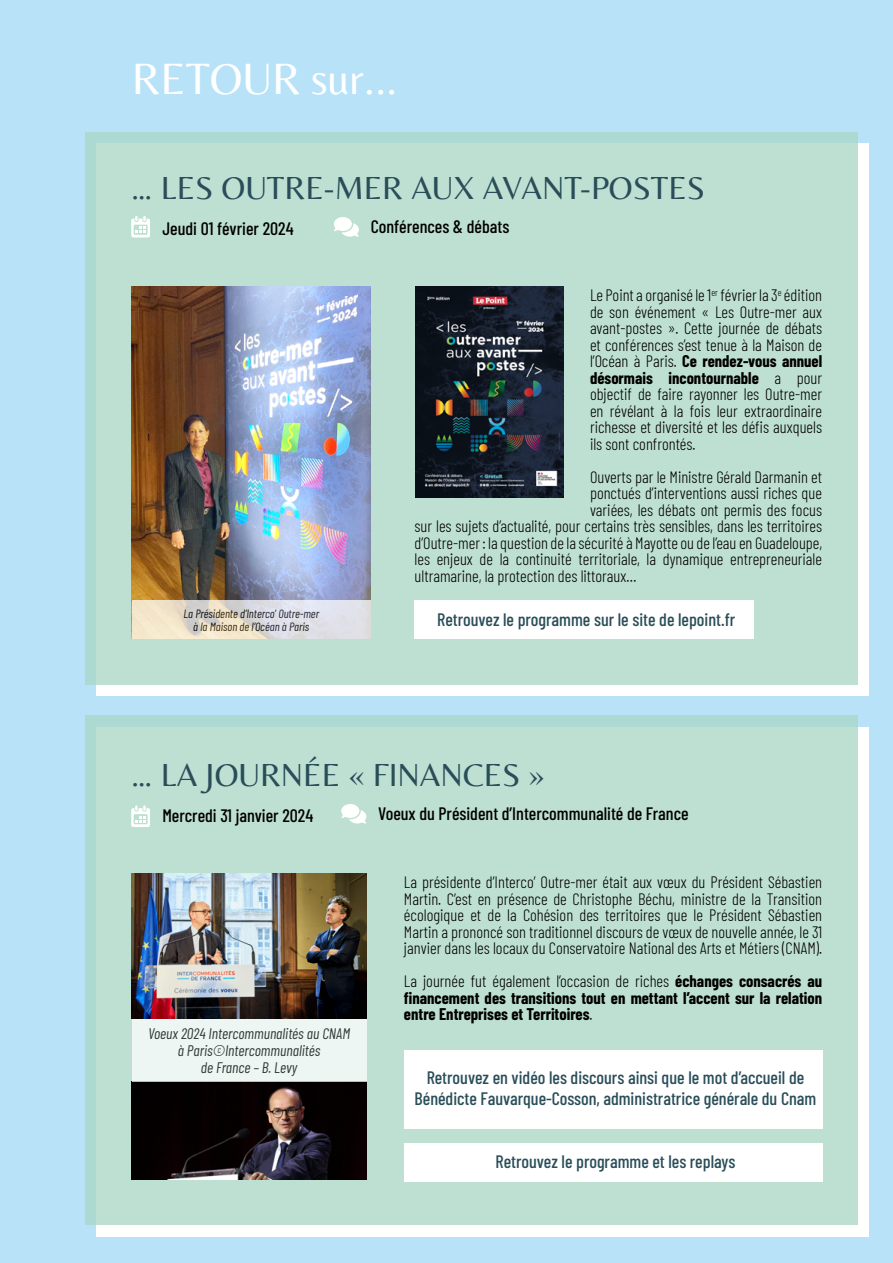
<style>
.page{position:relative;width:893px;height:1263px;background:#b7e2f8}
.page>*{position:absolute;margin:0;border:0;box-sizing:border-box;transform-origin:0 0}
.t1{font:45px "Belleza";color:#fff}
.t2{font:32.85px "Belleza";color:#294d59}
.t3{font:500 18px/21.6px "Barlow Condensed";color:#294d59;text-align:center}
.t4{font:500 18px "Barlow Condensed";color:#000}
.t5{font:300 16.5px/16.5px "Barlow Condensed";color:#000;text-align:justify}
.t6{font:700 16.5px/16.5px "Barlow Condensed";color:#000;text-align:justify}
.t7{font:italic 15.3px/17.2px "Barlow Condensed";color:#000;text-align:center}
.t8{font:italic 12px/13.5px "Barlow Condensed";color:#000;text-align:center}
.s1{font-weight:700}
.s2{font-weight:300}
</style>
<div class="page">
<div style="left:96px;top:143px;width:773px;height:552px;background:#fff"></div>
<div style="left:96px;top:727px;width:773px;height:510px;background:#fff"></div>
<div style="left:85px;top:133px;width:772px;height:552px;background:#bee0d2"></div>
<div style="left:85px;top:715px;width:772px;height:510px;background:#bee0d2"></div>
<svg style="left:131px;top:216px;width:19px;height:22px"></svg>
<img style="left:132px;top:286px;width:239px;height:315px">
<img style="left:416px;top:286px;width:147px;height:211px">
<svg style="left:334px;top:217px;width:25px;height:20px"></svg>
<div style="left:415px;top:601px;width:339px;height:38px;background:#fff"></div>
<svg style="left:132px;top:601px;width:239px;height:38px;background:#e4dfd8"></svg>
<svg style="left:131px;top:805px;width:19px;height:22px"></svg>
<img style="left:132px;top:873px;width:234px;height:146px">
<img style="left:132px;top:1082px;width:234px;height:98px">
<svg style="left:341px;top:804px;width:25px;height:19px"></svg>
<div style="left:404px;top:1050px;width:418px;height:79px;background:#fff"></div>
<div style="left:404px;top:1143px;width:418px;height:38px;background:#fff"></div>
<div style="left:132px;top:1019px;width:234px;height:63px;background:#edf6f3"></div>
<h1 class="t1" style="left:132px;top:41px;width:267px">RETOUR sur...</h1>
<h2 class="t2" style="left:131px;top:160px;width:575px">… LES OUTRE-MER AUX AVANT-POSTES</h2>
<p class="t4" style="left:162px;top:216px;width:133px">Jeudi 01 février 2024</p>
<p class="t4" style="left:371px;top:213px;width:140px">Conférences &amp; débats</p>
<p class="t8" style="left:183px;top:606px;width:137px">La Présidente d’Interco’ Outre-mer à la Maison de l’Océan à Paris</p>
<p class="t5" style="left:590px;top:286px;width:234px">Le Point a organisé le 1<sup>er</sup> février la 3<sup>e</sup> édition de son événement « Les Outre-mer aux avant-postes ». Cette journée de débats et conférences s’est tenue à la Maison de l’Océan à Paris. <span class="s1">Ce rendez-vous annuel désormais incontournable</span> a pour objectif de faire rayonner les Outre-mer en révélant à la fois leur extraordinaire richesse et diversité et les défis auxquels ils sont confrontés.</p>
<p class="t5" style="left:590px;top:468px;width:234px">Ouverts par le Ministre Gérald Darmanin et</p>
<p class="t5" style="left:590px;top:484px;width:234px">ponctués d’interventions aussi riches que</p>
<p class="t5" style="left:590px;top:501px;width:234px">variées, les débats ont permis des focus</p>
<p class="t5" style="left:415px;top:517px;width:409px">sur les sujets d’actualité, pour certains très sensibles, dans les territoires</p>
<p class="t5" style="left:415px;top:534px;width:409px">d’Outre-mer : la question de la sécurité à Mayotte ou de l’eau en Guadeloupe,</p>
<p class="t5" style="left:415px;top:550px;width:409px">les enjeux de la continuité territoriale, la dynamique entrepreneuriale</p>
<p class="t5" style="left:415px;top:567px;width:223px">ultramarine, la protection des littoraux…</p>
<p class="t3" style="left:437px;top:607px;width:300px">Retrouvez le programme sur le site de lepoint.fr</p>
<h2 class="t2" style="left:131px;top:747px;width:415px">… LA JOURNÉE « FINANCES »</h2>
<p class="t4" style="left:162px;top:803px;width:152px">Mercredi 31 janvier 2024</p>
<p class="t4" style="left:378px;top:800px;width:312px">Voeux du Président d’Intercommunalité de France</p>
<p class="t7" style="left:148px;top:1023px;width:204px">Voeux 2024 Intercommunalités au CNAM à Paris©Intercommunalités<br>de France – B. Levy</p>
<p class="t5" style="left:404px;top:873px;width:420px">La présidente d’Interco’ Outre-mer était aux vœux du Président Sébastien Martin. C’est en présence de Christophe Béchu, ministre de la Transition écologique et de la Cohésion des territoires que le Président Sébastien Martin a prononcé son traditionnel discours de vœux de nouvelle année, le 31 janvier dans les locaux du Conservatoire National des Arts et Métiers (CNAM).</p>
<p class="t6" style="left:404px;top:972px;width:420px"><span class="s2">La journée fut également l’occasion de riches</span> échanges consacrés au financement des transitions tout en mettant l’accent sur la relation entre Entreprises et Territoires<span class="s2">.</span></p>
<p class="t3" style="left:415px;top:1065px;width:403px">Retrouvez en vidéo les discours ainsi que le mot d’accueil de<br>Bénédicte Fauvarque-Cosson, administratrice générale du Cnam</p>
<p class="t3" style="left:496px;top:1150px;width:241px">Retrouvez le programme et les replays</p>
</div>
